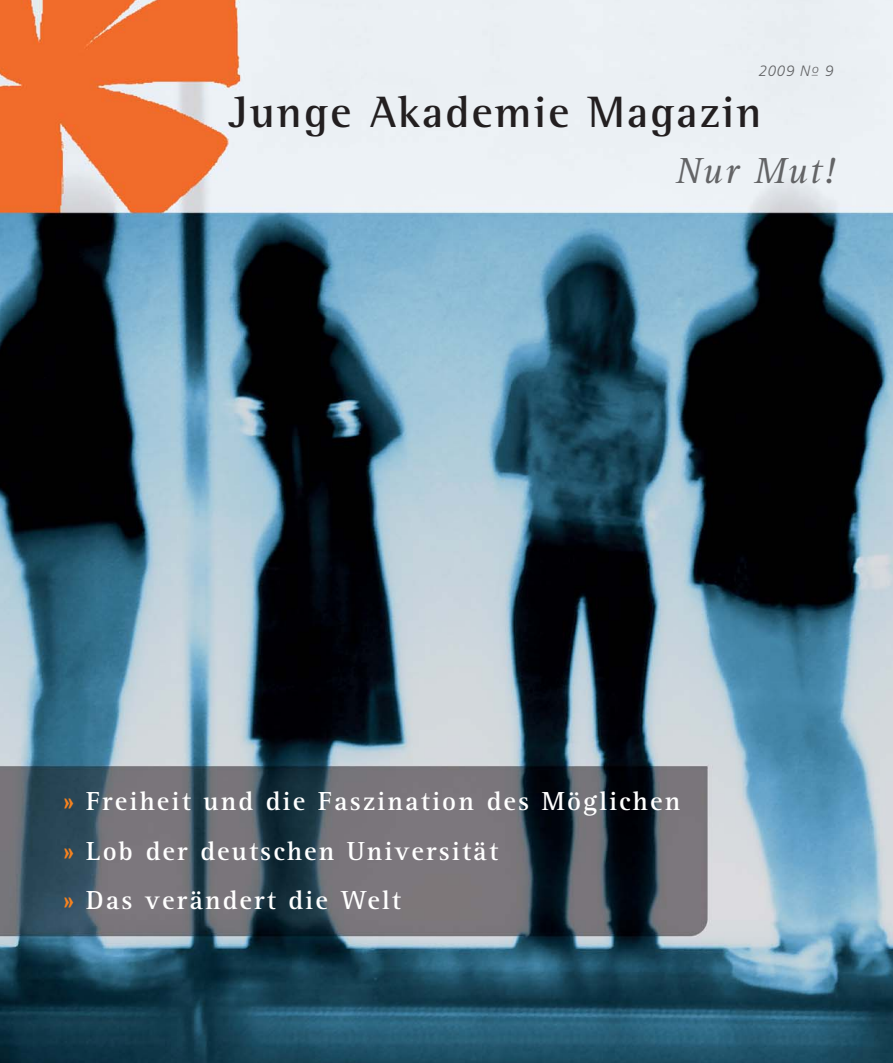
<style>
.page{position:relative;width:893px;height:1063px;background:#fff}
.page>*{position:absolute;margin:0;border:0;box-sizing:border-box;transform-origin:0 0}
.t1{font:700 45px "Rotis Semi Serif";letter-spacing:.05em;color:#231f20}
.t2{font:italic 37.5px "Rotis Serif";letter-spacing:.05em;color:#636466}
.t3{font:700 27px/49.5px "Rotis Serif";letter-spacing:.08em;color:#fff}
.t4{font:italic 300 15px "Frutiger";color:#636466}
.t5{font:italic 300 12px "Frutiger";color:#636466}
.s1{color:#f5821f}
</style>
<div class="page">
<img style="left:0;top:0;width:893px;height:1063px">
<p class="t4" style="left:759px;top:65px;width:76px">2009 N 9</p>
<p class="t5" style="left:812px;top:65px;width:9px">_o</p>
<h1 class="t1" style="left:228px;top:96px;width:535px">Junge Akademie Magazin</h1>
<h2 class="t2" style="left:676px;top:157px;width:161px">Nur Mut!</h2>
<p class="t3" style="left:63px;top:779px;width:619px"><span class="s1">»</span> Freiheit und die Faszination des Möglichen <span class="s1">»</span> Lob der deutschen Universität<br><span class="s1">»</span> Das verändert die Welt</p>
</div>
